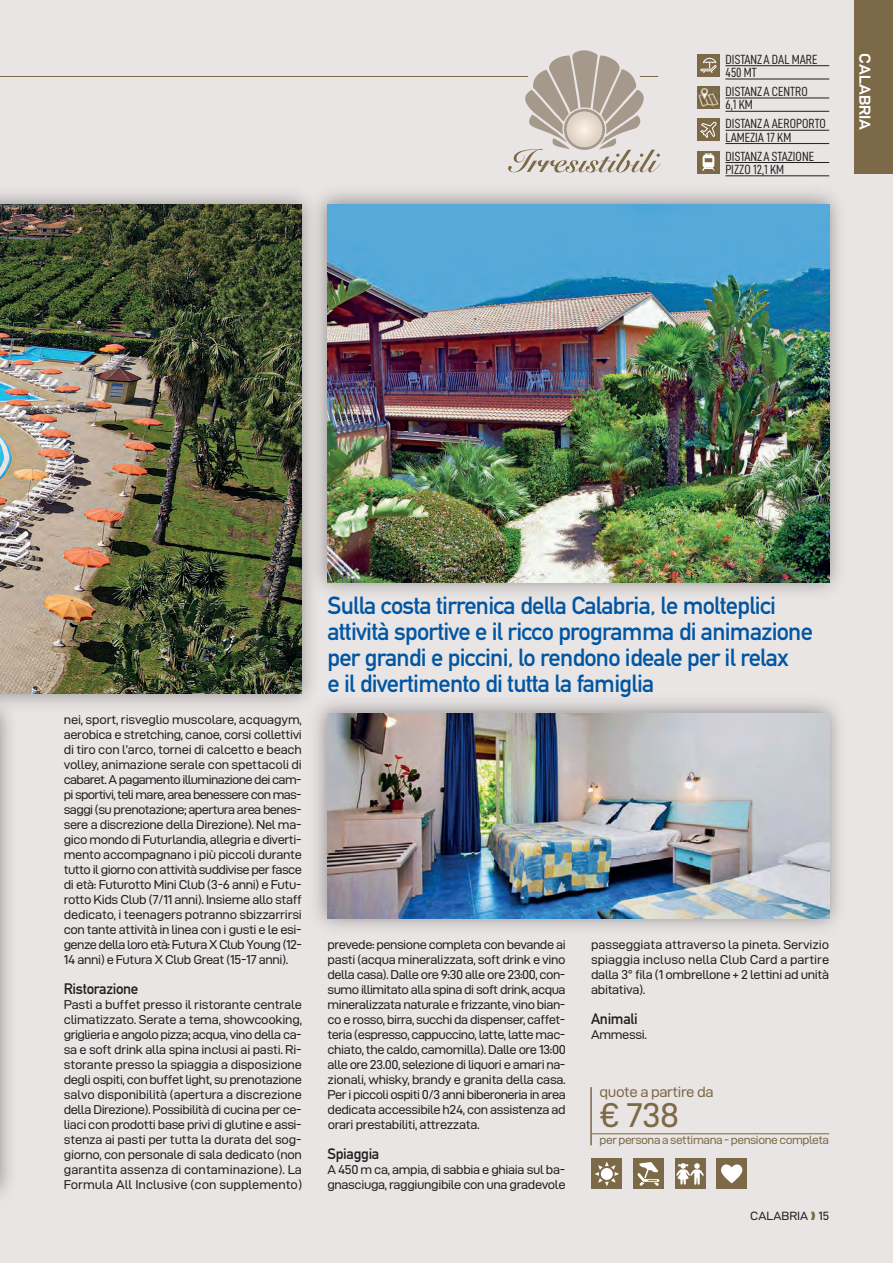
<style>
.page{position:relative;width:893px;height:1263px;background:#e9e5e4}
.page>*{position:absolute;margin:0;border:0;box-sizing:border-box;transform-origin:0 0}
.t1{font:34.5px "D DIN Exp";color:#7c6947}
.t2{font:700 24.45px/26.1px "DIN Alternate";letter-spacing:-.03em;color:#0156a3}
.t3{font:15.9px "D DIN Exp Bold";color:#fff}
.t4{font:700 15px "DIN Alternate";letter-spacing:-.02em;color:#231f20}
.t5{font:15px "D DIN Exp";letter-spacing:-.025em;color:#7c6947}
.t6{font:13.35px/13.4px "D DIN Condensed";color:#231f20}
.t7{font:12.9px/15px "D DIN Exp";letter-spacing:-.025em;color:#231f20;text-align:justify}
.t8{font:12px "D DIN Exp";letter-spacing:-.035em;color:#7c6947}
.t9{font:12px "D DIN Exp";color:#231f20}
.s1{color:#7c6947}
</style>
<div class="page">
<img style="left:0;top:204px;width:302px;height:490px">
<img style="left:306px;top:191px;width:533px;height:412px">
<img style="left:327px;top:204px;width:502px;height:379px">
<hr style="left:0;top:76px;width:528px;height:1px;background:#7c6947">
<hr style="left:591px;top:1133px;width:238px;height:1px;background:#7c6947">
<hr style="left:590px;top:1087px;width:2px;height:58px;background:#7c6947">
<img style="left:306px;top:692px;width:533px;height:237px">
<img style="left:327px;top:713px;width:502px;height:206px">
<svg style="left:508px;top:50px;width:153px;height:122px"></svg>
<div style="left:592px;top:1159px;width:30px;height:30px;background:#7c6947"></div>
<svg style="left:594px;top:1161px;width:25px;height:25px"></svg>
<div style="left:633px;top:1159px;width:30px;height:30px;background:#7c6947"></div>
<svg style="left:637px;top:1162px;width:22px;height:24px"></svg>
<div style="left:675px;top:1159px;width:30px;height:30px;background:#7c6947"></div>
<svg style="left:676px;top:1163px;width:28px;height:22px"></svg>
<div style="left:717px;top:1159px;width:30px;height:30px;background:#7c6947"></div>
<svg style="left:721px;top:1164px;width:21px;height:19px"></svg>
<div style="left:855px;top:0;width:38px;height:173px;background:#7c6947"></div>
<hr style="left:725px;top:65px;width:104px;height:1px;background:#231f20">
<hr style="left:725px;top:79px;width:104px;height:1px;background:#231f20">
<div style="left:697px;top:54px;width:23px;height:23px;background:#7c6947"></div>
<svg style="left:700px;top:57px;width:17px;height:16px"></svg>
<hr style="left:725px;top:98px;width:104px;height:1px;background:#231f20">
<hr style="left:725px;top:111px;width:104px;height:1px;background:#231f20">
<img style="left:697px;top:86px;width:23px;height:23px">
<hr style="left:725px;top:130px;width:104px;height:1px;background:#231f20">
<hr style="left:725px;top:143px;width:104px;height:1px;background:#231f20">
<div style="left:697px;top:119px;width:23px;height:22px;background:#7c6947"></div>
<svg style="left:700px;top:122px;width:17px;height:16px"></svg>
<hr style="left:725px;top:162px;width:104px;height:1px;background:#231f20">
<hr style="left:725px;top:176px;width:104px;height:1px;background:#231f20">
<div style="left:697px;top:151px;width:23px;height:22px;background:#7c6947"></div>
<svg style="left:702px;top:154px;width:12px;height:17px"></svg>
<p class="t6" style="left:725px;top:52px;width:94px">DISTANZA DAL MARE<br>450 MT</p>
<p class="t6" style="left:725px;top:84px;width:84px">DISTANZA CENTRO<br>6,1 KM</p>
<p class="t6" style="left:725px;top:117px;width:102px">DISTANZA AEROPORTO<br>LAMEZIA 17 KM</p>
<p class="t6" style="left:725px;top:149px;width:90px">DISTANZA STAZIONE<br>PIZZO 12,1 KM</p>
<p class="t3" style="left:874px;top:53px;width:79px;rotate:90deg">CALABRIA</p>
<p class="t7" style="left:64px;top:713px;width:240px">nei, sport, risveglio muscolare, acquagym, aerobica e stretching, canoe, corsi collettivi di tiro con l’arco, tornei di calcetto e beach volley, animazione serale con spettacoli di cabaret. a pagamento illuminazione dei cam&shy;pi sportivi, teli mare, area benessere con mas&shy;saggi (su prenotazione; apertura area benes&shy;sere a discrezione della Direzione). Nel ma&shy;gico mondo di Futurlandia, allegria e diverti&shy;mento accompagnano i più piccoli durante tutto il giorno con attività suddivise per fasce di età: Futurotto Mini club (3-6 anni) e Futu&shy;rotto Kids club (7/11 anni). insieme allo staff dedicato, i teenagers potranno sbizzarrirsi con tante attività in linea con i gusti e le esi&shy;genze della loro età: Futura X club Young (12- 14 anni) e Futura X club Great (15-17 anni).</p>
<p class="t4" style="left:64px;top:980px;width:76px">Ristorazione</p>
<p class="t7" style="left:64px;top:998px;width:240px">Pasti a buffet presso il ristorante centrale climatizzato. Serate a tema, showcooking, griglieria e angolo pizza; acqua, vino della ca&shy;sa e soft drink alla spina inclusi ai pasti. ri&shy;storante presso la spiaggia a disposizione degli ospiti, con buffet light, su prenotazione salvo disponibilità (apertura a discrezione della Direzione). Possibilità di cucina per ce&shy;liaci con prodotti base privi di glutine e assi&shy;stenza ai pasti per tutta la durata del sog&shy;giorno, con personale di sala dedicato (non garantita assenza di contaminazione). la Formula all inclusive (con supplemento)</p>
<h2 class="t2" style="left:327px;top:593px;width:487px">Sulla costa tirrenica della Calabria, le molteplici attività sportive e il ricco programma di animazione per grandi e piccini, lo rendono ideale per il relax<br>e il divertimento di tutta la famiglia</h2>
<p class="t7" style="left:328px;top:938px;width:240px">prevede: pensione completa con bevande ai pasti (acqua mineralizzata, soft drink e vino della casa). Dalle ore 9:30 alle ore 23:00, con&shy;sumo illimitato alla spina di soft drink, acqua mineralizzata naturale e frizzante, vino bian&shy;co e rosso, birra, succhi da dispenser, caffet&shy;teria (espresso, cappuccino, latte, latte mac&shy;chiato, the caldo, camomilla). Dalle ore 13:00 alle ore 23.00, selezione di liquori e amari na&shy;zionali, whisky, brandy e granita della casa.<br>Per i piccoli ospiti 0/3 anni biberoneria in area dedicata accessibile h24, con assistenza ad orari prestabiliti, attrezzata.</p>
<p class="t4" style="left:327px;top:1145px;width:54px">Spiaggia</p>
<p class="t7" style="left:327px;top:1163px;width:240px">a 450 m ca, ampia, di sabbia e ghiaia sul ba&shy;gnasciuga, raggiungibile con una gradevole</p>
<p class="t7" style="left:591px;top:938px;width:240px">passeggiata attraverso la pineta. Servizio spiaggia incluso nella club card a partire dalla 3° fila (1 ombrellone + 2 lettini ad unità abitativa).</p>
<p class="t4" style="left:591px;top:1010px;width:48px">Animali</p>
<p class="t7" style="left:591px;top:1028px;width:57px">ammessi.</p>
<p class="t5" style="left:600px;top:1087px;width:116px">quote a partire da</p>
<h1 class="t1" style="left:600px;top:1103px;width:81px">€ 738</h1>
<p class="t8" style="left:600px;top:1135px;width:231px">per persona a settimana - pensione completa</p>
<p class="t9" style="left:750px;top:1212px;width:80px">calabria <span class="s1">❱</span> 15</p>
</div>
